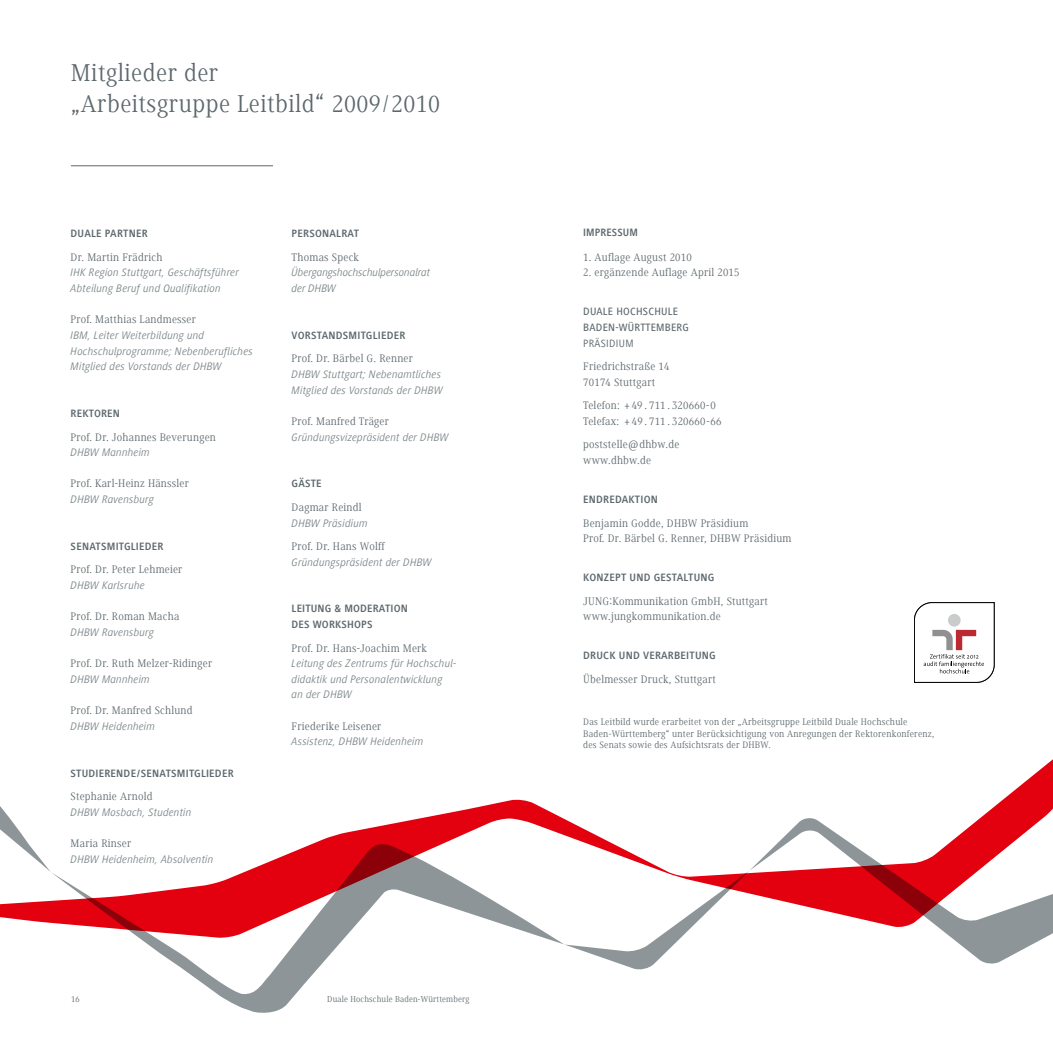
<style>
.page{position:relative;width:1053px;height:1053px;background:#fff}
.page>*{position:absolute;margin:0;border:0;box-sizing:border-box;transform-origin:0 0}
.t1{font:25px/31.2px "Generis Serif Com";letter-spacing:.02em;color:#5d686d}
.t2{font:11.25px/15.6px "Generis Serif Com";letter-spacing:.02em;color:#5d686d}
.t3{font:italic 11.25px/15.6px "Generis Sans Com";letter-spacing:.02em;color:#7d868a}
.t4{font:italic 11.25px/15.6px "Generis Sans Com";color:#7d868a}
.t5{font:700 11px/15.6px "Generis Sans Com";letter-spacing:.02em;color:#5d686d}
.t6{font:500 11px/15.6px "Generis Sans Com";letter-spacing:.02em;color:#5d686d}
.t7{font:11px "Generis Sans Com";letter-spacing:.03em;color:#5d686d}
.t8{font:9.75px/11.9px "Generis Serif Com";letter-spacing:.02em;color:#5d686d}
.t9{font:8.75px "Generis Serif Com";letter-spacing:.02em;color:#5d686d}
</style>
<div class="page">
<svg style="left:0;top:602px;width:1052px;height:411px"></svg>
<svg style="left:86px;top:898px;width:59px;height:33px;background:#d4121f"></svg>
<svg style="left:861px;top:864px;width:76px;height:51px;background:#c60411"></svg>
<svg style="left:336px;top:844px;width:78px;height:47px;background:#a6363f"></svg>
<svg style="left:564px;top:870px;width:185px;height:100px"></svg>
<svg style="left:914px;top:602px;width:80px;height:80px"></svg>
<hr style="left:71px;top:165px;width:202px;height:1px;background:#5d686d">
<h1 class="t1" style="left:71px;top:57px;width:371px">Mitglieder der<br>„Arbeitsgruppe Leitbild“ 2009/2010</h1>
<p class="t5" style="left:71px;top:226px;width:79px">DUALE PARTNER</p>
<p class="t2" style="left:71px;top:249px;width:93px">Dr. Martin Frädrich</p>
<p class="t3" style="left:71px;top:265px;width:170px">IHK Region Stuttgart, Geschäftsführer<br>Abteilung Beruf und Qualifikation</p>
<p class="t2" style="left:71px;top:312px;width:127px">Prof. Matthias Landmesser</p>
<p class="t3" style="left:71px;top:327px;width:184px">IBM, Leiter Weiterbildung und<br>Hochschulprogramme; Nebenberufliches<br>Mitglied des Vorstands der DHBW</p>
<p class="t5" style="left:71px;top:405px;width:51px">REKTOREN</p>
<p class="t2" style="left:71px;top:429px;width:147px">Prof. Dr. Johannes Beverungen</p>
<p class="t3" style="left:71px;top:444px;width:81px">DHBW Mannheim</p>
<p class="t2" style="left:71px;top:476px;width:120px">Prof. Karl-Heinz Hänssler</p>
<p class="t3" style="left:71px;top:491px;width:85px">DHBW Ravensburg</p>
<p class="t5" style="left:71px;top:538px;width:94px">SENATSMITGLIEDER</p>
<p class="t2" style="left:71px;top:562px;width:113px">Prof. Dr. Peter Lehmeier</p>
<p class="t3" style="left:71px;top:577px;width:76px">DHBW Karlsruhe</p>
<p class="t2" style="left:71px;top:608px;width:110px">Prof. Dr. Roman Macha</p>
<p class="t3" style="left:71px;top:624px;width:85px">DHBW Ravensburg</p>
<p class="t2" style="left:71px;top:655px;width:143px">Prof. Dr. Ruth Melzer-Ridinger</p>
<p class="t3" style="left:71px;top:671px;width:81px">DHBW Mannheim</p>
<p class="t2" style="left:71px;top:702px;width:123px">Prof. Dr. Manfred Schlund</p>
<p class="t3" style="left:71px;top:718px;width:86px">DHBW Heidenheim</p>
<p class="t5" style="left:71px;top:765px;width:164px">STUDIERENDE/SENATSMITGLIEDER</p>
<p class="t2" style="left:71px;top:788px;width:83px">Stephanie Arnold</p>
<p class="t3" style="left:71px;top:804px;width:122px">DHBW Mosbach, Studentin</p>
<p class="t2" style="left:71px;top:835px;width:62px">Maria Rinser</p>
<p class="t3" style="left:71px;top:851px;width:144px">DHBW Heidenheim, Absolventin</p>
<p class="t5" style="left:291px;top:226px;width:69px">PERSONALRAT</p>
<p class="t2" style="left:291px;top:249px;width:69px">Thomas Speck</p>
<p class="t4" style="left:291px;top:265px;width:140px">Übergangshochschulpersonalrat der DHBW</p>
<p class="t5" style="left:291px;top:327px;width:115px">VORSTANDSMITGLIEDER</p>
<p class="t2" style="left:291px;top:351px;width:123px">Prof. Dr. Bärbel G. Renner</p>
<p class="t3" style="left:291px;top:366px;width:152px">DHBW Stuttgart; Nebenamtliches<br>Mitglied des Vorstands der DHBW</p>
<p class="t2" style="left:291px;top:413px;width:99px">Prof. Manfred Träger</p>
<p class="t3" style="left:291px;top:429px;width:158px">Gründungsvizepräsident der DHBW</p>
<p class="t5" style="left:291px;top:476px;width:32px">GÄSTE</p>
<p class="t2" style="left:291px;top:499px;width:71px">Dagmar Reindl</p>
<p class="t3" style="left:291px;top:515px;width:77px">DHBW Präsidium</p>
<p class="t2" style="left:291px;top:538px;width:94px">Prof. Dr. Hans Wolff</p>
<p class="t3" style="left:291px;top:554px;width:141px">Gründungspräsident der DHBW</p>
<p class="t5" style="left:291px;top:601px;width:118px">LEITUNG &amp; MODERATION<br>DES WORKSHOPS</p>
<p class="t2" style="left:291px;top:640px;width:137px">Prof. Dr. Hans-Joachim Merk</p>
<p class="t3" style="left:291px;top:655px;width:166px">Leitung des Zentrums für Hochschul&shy;didaktik und Personalentwicklung<br>an der DHBW</p>
<p class="t2" style="left:291px;top:718px;width:91px">Friederike Leisener</p>
<p class="t3" style="left:291px;top:733px;width:133px">Assistenz, DHBW Heidenheim</p>
<p class="t9" style="left:71px;top:994px;width:10px">16</p>
<p class="t9" style="left:327px;top:994px;width:144px">Duale Hochschule Baden-Württemberg</p>
<p class="t5" style="left:583px;top:225px;width:56px">I MPRESSUM</p>
<p class="t2" style="left:583px;top:249px;width:110px">1. Auflage August 2010</p>
<p class="t2" style="left:583px;top:265px;width:158px">2. ergänzende Auflage April 2015</p>
<p class="t6" style="left:583px;top:304px;width:107px">DUALE HOCHSCHULE<br>BADEN-WÜRTTEM BERG</p>
<p class="t7" style="left:583px;top:337px;width:52px">PRÄSIDIUM</p>
<p class="t2" style="left:583px;top:358px;width:88px">Friedrichstraße 14<br>70174 Stuttgart</p>
<p class="t2" style="left:583px;top:397px;width:140px">Telefon: + 49 . 711 . 320660-0<br>Telefax: + 49 . 711 . 320660-66</p>
<p class="t2" style="left:583px;top:437px;width:98px">poststelle@dhbw.de www.dhbw.de</p>
<p class="t5" style="left:583px;top:491px;width:76px">EN DREDAKTION</p>
<p class="t2" style="left:583px;top:515px;width:210px">Benjamin Godde, DHBW Präsidium<br>Prof. Dr. Bärbel G. Renner, DHBW Präsidium</p>
<p class="t5" style="left:583px;top:570px;width:133px">KONZEPT UND GESTALTUNG</p>
<p class="t2" style="left:583px;top:593px;width:186px">JUNG:Kommunikation GmbH, Stuttgart www.jungkommunikation.de</p>
<p class="t5" style="left:583px;top:648px;width:134px">DRUCK UND VERARBEITUNG</p>
<p class="t2" style="left:583px;top:671px;width:134px">Übelmesser Druck, Stuttgart</p>
<p class="t8" style="left:583px;top:715px;width:352px">Das Leitbild wurde erarbeitet von der „Arbeitsgruppe Leitbild Duale Hochschule<br>Baden-Württemberg“ unter Berücksichtigung von Anregungen der Rektorenkonferenz, des Senats sowie des Aufsichtsrats der DHBW.</p>
</div>
